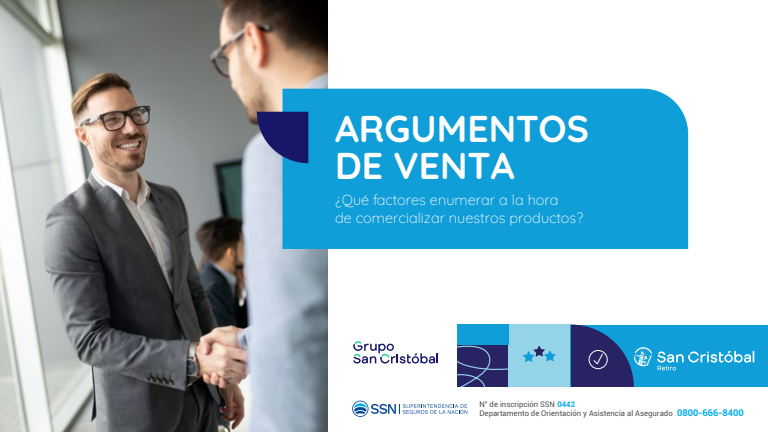
<style>
.page{position:relative;width:768px;height:432px;background:#fff}
.page>*{position:absolute;margin:0;border:0;box-sizing:border-box;transform-origin:0 0}
.t1{font:300 37.2px/37.6px "Quicksand";color:#fff}
.t2{font:300 14.4px/17.6px "Quicksand";color:#fff}
.t3{font:7.6px/8.8px "Roboto";color:#4d4d4f}
.s1{font-weight:700;color:#00adee}
.s2{font-weight:700;font-size:9.2px;color:#00adee}
</style>
<div class="page">
<img style="left:0;top:0;width:327px;height:432px">
<div style="left:282px;top:89px;width:406px;height:160px;background:#109ed9"></div>
<svg style="left:257px;top:112px;width:51px;height:51px;background:#383c81"></svg>
<div style="left:508px;top:325px;width:63px;height:63px;background:#94d3e8"></div>
<svg style="left:523px;top:346px;width:33px;height:16px"></svg>
<div style="left:571px;top:325px;width:197px;height:63px;background:#109ed9"></div>
<svg style="left:571px;top:325px;width:183px;height:62px"></svg>
<div style="left:589px;top:350px;width:19px;height:19px;border:1px solid #fff;border-radius:50%"></div>
<div style="left:371px;top:325px;width:137px;height:20px;background:#109ed9"></div>
<div style="left:330px;top:324px;width:127px;height:65px;background:#fff"></div>
<svg style="left:353px;top:341px;width:155px;height:46px"></svg>
<div style="left:330px;top:387px;width:438px;height:45px;background:#fff"></div>
<svg style="left:352px;top:401px;width:115px;height:16px"></svg>
<h1 class="t1" style="left:335px;top:106px;width:256px">ARGUMENTOS<br>DE VENTA</h1>
<h2 class="t2" style="left:335px;top:190px;width:250px">¿Qué factores enumerar a la hora<br>de comercializar nuestros productos?</h2>
<p class="t3" style="left:479px;top:400px;width:266px">N° de inscripción SSN <span class="s1">0442<br></span>Departamento de Orientación y Asistencia al Asegurado <span class="s2">0800-666-8400</span></p>
</div>
